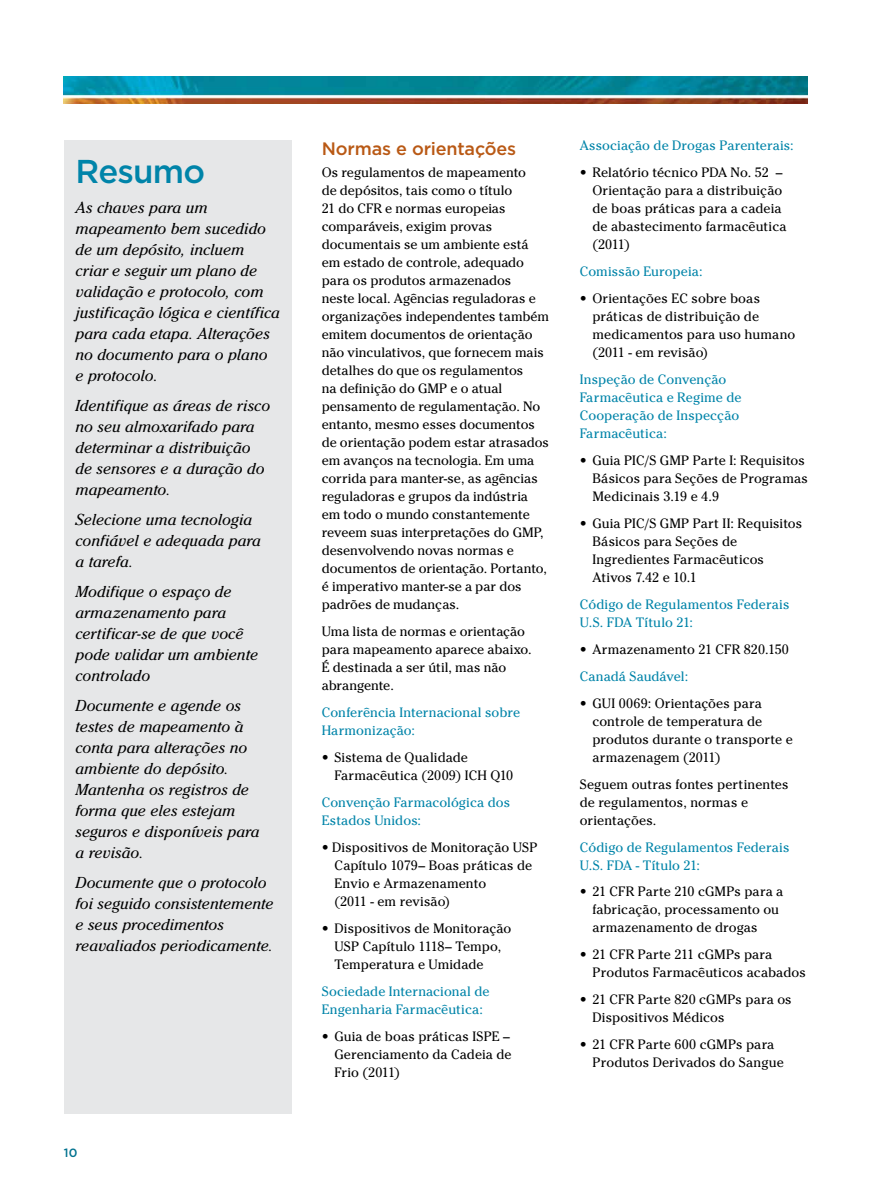
<style>
.page{position:relative;width:893px;height:1191px;background:#fff}
.page>*{position:absolute;margin:0;border:0;box-sizing:border-box;transform-origin:0 0}
.t1{font:500 33px "Gotham";letter-spacing:-.025em;color:#0084a9}
.t2{font:500 18px "Gotham";letter-spacing:-.01em;color:#b95915}
.t3{font:italic 15.75px/21px "Cheltenham Std";color:#000}
.t4{font:13.5px/18px "Cheltenham Std";color:#000}
.t5{font:13.5px/18px "Cheltenham Std";letter-spacing:.005em;color:#0084a9}
.t6{font:500 12px "Gotham";color:#00728f}
</style>
<div class="page">
<img style="left:64px;top:77px;width:744px;height:27px">
<div style="left:64px;top:141px;width:228px;height:973px;background:#e6e7e8"></div>
<h1 class="t1" style="left:75px;top:149px;width:131px">Resumo</h1>
<p class="t3" style="left:75px;top:197px;width:206px">As chaves para um mapeamento bem sucedido de um depósito, incluem criar e seguir um plano de validação e protocolo, com justificação lógica e científica para cada etapa. Alterações no documento para o plano<br>e protocolo.</p>
<p class="t3" style="left:75px;top:395px;width:196px">Identifique as áreas de risco no seu almoxarifado para determinar a distribuição de sensores e a duração do mapeamento.</p>
<p class="t3" style="left:75px;top:509px;width:187px">Selecione uma tecnologia confiável e adequada para a tarefa.</p>
<p class="t3" style="left:75px;top:581px;width:184px">Modifique o espaço de armazenamento para certificar-se de que você pode validar um ambiente controlado</p>
<p class="t3" style="left:75px;top:695px;width:186px">Documente e agende os testes de mapeamento à conta para alterações no ambiente do depósito.<br>Mantenha os registros de forma que eles estejam seguros e disponíveis para a revisão.</p>
<p class="t3" style="left:75px;top:872px;width:200px">Documente que o protocolo foi seguido consistentemente e seus procedimentos reavaliados periodicamente.</p>
<p class="t6" style="left:64px;top:1144px;width:15px">10</p>
<h2 class="t2" style="left:322px;top:137px;width:196px">Normas e orientações</h2>
<p class="t4" style="left:322px;top:164px;width:229px">Os regulamentos de mapeamento<br>de depósitos, tais como o título<br>21 do CFR e normas europeias comparáveis, exigim provas documentais se um ambiente está em estado de controle, adequado para os produtos armazenados<br>neste local. Agências reguladoras e organizações independentes também emitem documentos de orientação não vinculativos, que fornecem mais detalhes do que os regulamentos<br>na definição do GMP e o atual pensamento de regulamentação. No entanto, mesmo esses documentos de orientação podem estar atrasados em avanços na tecnologia. Em uma corrida para manter-se, as agências reguladoras e grupos da indústria em todo o mundo constantemente reveem suas interpretações do GMP, desenvolvendo novas normas e documentos de orientação. Portanto, é imperativo manter-se a par dos padrões de mudanças.</p>
<p class="t4" style="left:322px;top:623px;width:211px">Uma lista de normas e orientação para mapeamento aparece abaixo.<br>É destinada a ser útil, mas não abrangente.</p>
<p class="t5" style="left:322px;top:703px;width:200px">Conferência Internacional sobre<br>Harmonização:</p>
<p class="t4" style="left:334px;top:748px;width:180px;text-indent:-13px">• Sistema de Qualidade<br>Farmacêutica (2009) ICH Q10</p>
<p class="t5" style="left:322px;top:793px;width:190px">Convenção Farmacológica dos<br>Estados Unidos:</p>
<p class="t4" style="left:334px;top:838px;width:204px;text-indent:-13px">• Dispositivos de Monitoração USP<br>Capítulo 1079– Boas práticas de<br>Envio e Armazenamento<br>(2011 - em revisão)</p>
<p class="t4" style="left:334px;top:919px;width:178px;text-indent:-13px">• Dispositivos de Monitoração<br>USP Capítulo 1118– Tempo,<br>Temperatura e Umidade</p>
<p class="t5" style="left:322px;top:982px;width:169px">Sociedade Internacional de<br>Engenharia Farmacêutica:</p>
<p class="t4" style="left:334px;top:1027px;width:179px;text-indent:-13px">• Guia de boas práticas ISPE –<br>Gerenciamento da Cadeia de<br>Frio (2011)</p>
<p class="t5" style="left:580px;top:136px;width:216px">Associação de Drogas Parenterais:</p>
<p class="t4" style="left:592px;top:163px;width:196px;text-indent:-13px">• Relatório técnico PDA No. 52 –<br>Orientação para a distribuição de boas práticas para a cadeia de abastecimento farmacêutica (2011)</p>
<p class="t5" style="left:580px;top:262px;width:124px">Comissão Europeia:</p>
<p class="t4" style="left:592px;top:289px;width:204px;text-indent:-13px">• Orientações EC sobre boas práticas de distribuição de medicamentos para uso humano (2011 - em revisão)</p>
<p class="t5" style="left:580px;top:370px;width:163px">Inspeção de Convenção<br>Farmacêutica e Regime de<br>Cooperação de Inspecção<br>Farmacêutica:</p>
<p class="t4" style="left:592px;top:451px;width:217px;text-indent:-13px">• Guia PIC/S GMP Parte I: Requisitos<br>Básicos para Seções de Programas<br>Medicinais 3.19 e 4.9</p>
<p class="t4" style="left:592px;top:514px;width:211px;text-indent:-13px">• Guia PIC/S GMP Part II: Requisitos<br>Básicos para Seções de<br>Ingredientes Farmacêuticos<br>Ativos 7.42 e 10.1</p>
<p class="t5" style="left:580px;top:595px;width:211px">Código de Regulamentos Federais<br>U.S. FDA Título 21:</p>
<p class="t4" style="left:580px;top:640px;width:211px">• Armazenamento 21 CFR 820.150</p>
<p class="t5" style="left:580px;top:667px;width:110px">Canadá Saudável:</p>
<p class="t4" style="left:592px;top:694px;width:202px;text-indent:-13px">• GUI 0069: Orientações para controle de temperatura de produtos durante o transporte e armazenagem (2011)</p>
<p class="t4" style="left:580px;top:775px;width:211px">Seguem outras fontes pertinentes de regulamentos, normas e orientações.</p>
<p class="t5" style="left:580px;top:838px;width:211px">Código de Regulamentos Federais<br>U.S. FDA - Título 21:</p>
<p class="t4" style="left:592px;top:882px;width:192px;text-indent:-13px">• 21 CFR Parte 210 cGMPs para a fabricação, processamento ou armazenamento de drogas</p>
<p class="t4" style="left:592px;top:945px;width:215px;text-indent:-13px">• 21 CFR Parte 211 cGMPs para<br>Produtos Farmacêuticos acabados</p>
<p class="t4" style="left:592px;top:990px;width:201px;text-indent:-13px">• 21 CFR Parte 820 cGMPs para os<br>Dispositivos Médicos</p>
<p class="t4" style="left:592px;top:1035px;width:193px;text-indent:-13px">• 21 CFR Parte 600 cGMPs para<br>Produtos Derivados do Sangue</p>
</div>
